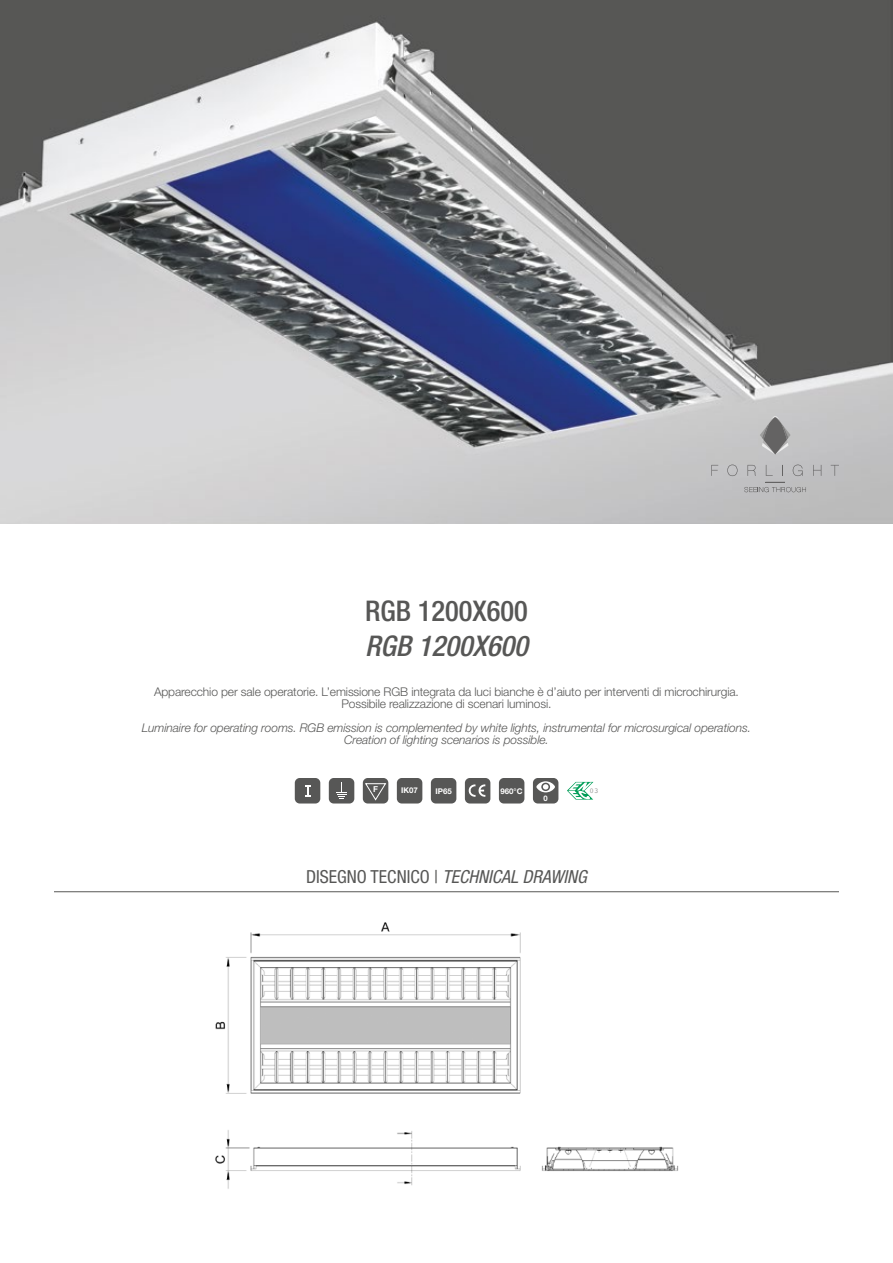
<style>
.page{position:relative;width:893px;height:1263px;background:#fff}
.page>*{position:absolute;margin:0;border:0;box-sizing:border-box;transform-origin:0 0}
.t1{font:500 condensed 28.5px "Helvetica Neue LT Std";color:#575756}
.t2{font:italic 500 condensed 28.5px "Helvetica Neue LT Std";color:#575756}
.t3{font:italic condensed 18px "Helvetica Neue LT Std";color:#575756}
.t4{font:300 12px/12px "Helvetica Neue LT Std";letter-spacing:-.01em;color:#575756;text-align:center}
.t5{font:italic 300 12px/12px "Helvetica Neue LT Std";letter-spacing:-.01em;color:#575756;text-align:center}
.t6{font:700 8.1px "Helvetica";color:#fff}
.t7{font:700 7.8px "Helvetica Neue LT Std";color:#fff}
.t8{font:700 7.65px "Helvetica Neue LT Std";color:#fff}
.t9{font:7.5px "Courier";color:#9d9d9c}
.s1{font-style:normal}
</style>
<div class="page">
<hr style="left:54px;top:891px;width:785px;height:1px;background:#575756">
<img style="left:215px;top:922px;width:464px;height:267px">
<div style="left:533px;top:778px;width:25px;height:25px;background:#575756;border-radius:5px"></div>
<svg style="left:536px;top:781px;width:19px;height:11px"></svg>
<div style="left:363px;top:778px;width:25px;height:25px;background:#575756;border-radius:5px"></div>
<svg style="left:365px;top:783px;width:22px;height:18px"></svg>
<div style="left:295px;top:778px;width:25px;height:25px;background:#575756;border-radius:5px"></div>
<svg style="left:305px;top:785px;width:5px;height:11px"></svg>
<div style="left:329px;top:778px;width:25px;height:25px;background:#575756;border-radius:5px"></div>
<svg style="left:336px;top:783px;width:11px;height:16px"></svg>
<div style="left:465px;top:778px;width:25px;height:25px;background:#575756;border-radius:5px"></div>
<svg style="left:468px;top:784px;width:17px;height:13px"></svg>
<div style="left:397px;top:778px;width:25px;height:25px;background:#575756;border-radius:5px"></div>
<div style="left:499px;top:778px;width:25px;height:25px;background:#575756;border-radius:5px"></div>
<svg style="left:567px;top:782px;width:26px;height:18px"></svg>
<div style="left:431px;top:778px;width:25px;height:25px;background:#575756;border-radius:5px"></div>
<img style="left:0;top:0;width:893px;height:523px">
<svg style="left:760px;top:416px;width:31px;height:38px"></svg>
<svg style="left:711px;top:465px;width:7px;height:11px"></svg>
<svg style="left:766px;top:465px;width:7px;height:11px"></svg>
<svg style="left:813px;top:465px;width:8px;height:11px"></svg>
<svg style="left:831px;top:465px;width:8px;height:11px"></svg>
<svg style="left:727px;top:465px;width:10px;height:11px"></svg>
<svg style="left:748px;top:465px;width:8px;height:11px"></svg>
<svg style="left:793px;top:465px;width:10px;height:11px"></svg>
<svg style="left:744px;top:482px;width:62px;height:10px"></svg>
<h1 class="t1" style="left:365px;top:594px;width:164px">RGB 1200X600</h1>
<h1 class="t2" style="left:365px;top:628px;width:164px">RGB 1200X600</h1>
<p class="t4" style="left:154px;top:685px;width:586px">Apparecchio per sale operatorie. L’emissione RGB integrata da luci bianche è d’aiuto per interventi di microchirurgia.<br>Possibile realizzazione di scenari luminosi.</p>
<p class="t5" style="left:142px;top:722px;width:611px">Luminaire for operating rooms. RGB emission is complemented by white lights, instrumental for microsurgical operations.<br>Creation of lighting scenarios is possible.</p>
<p class="t6" style="left:373px;top:783px;width:6px">F</p>
<p class="t7" style="left:401px;top:786px;width:18px">IK07</p>
<p class="t7" style="left:435px;top:786px;width:18px">IP65</p>
<p class="t7" style="left:500px;top:786px;width:24px">960°C</p>
<p class="t9" style="left:590px;top:785px;width:10px">03</p>
<p class="t8" style="left:543px;top:794px;width:6px">0</p>
<h2 class="t3" style="left:306px;top:867px;width:282px"><span class="s1">DISEGNO TECNICO |</span> TECHNICAL DRAWING</h2>
</div>
